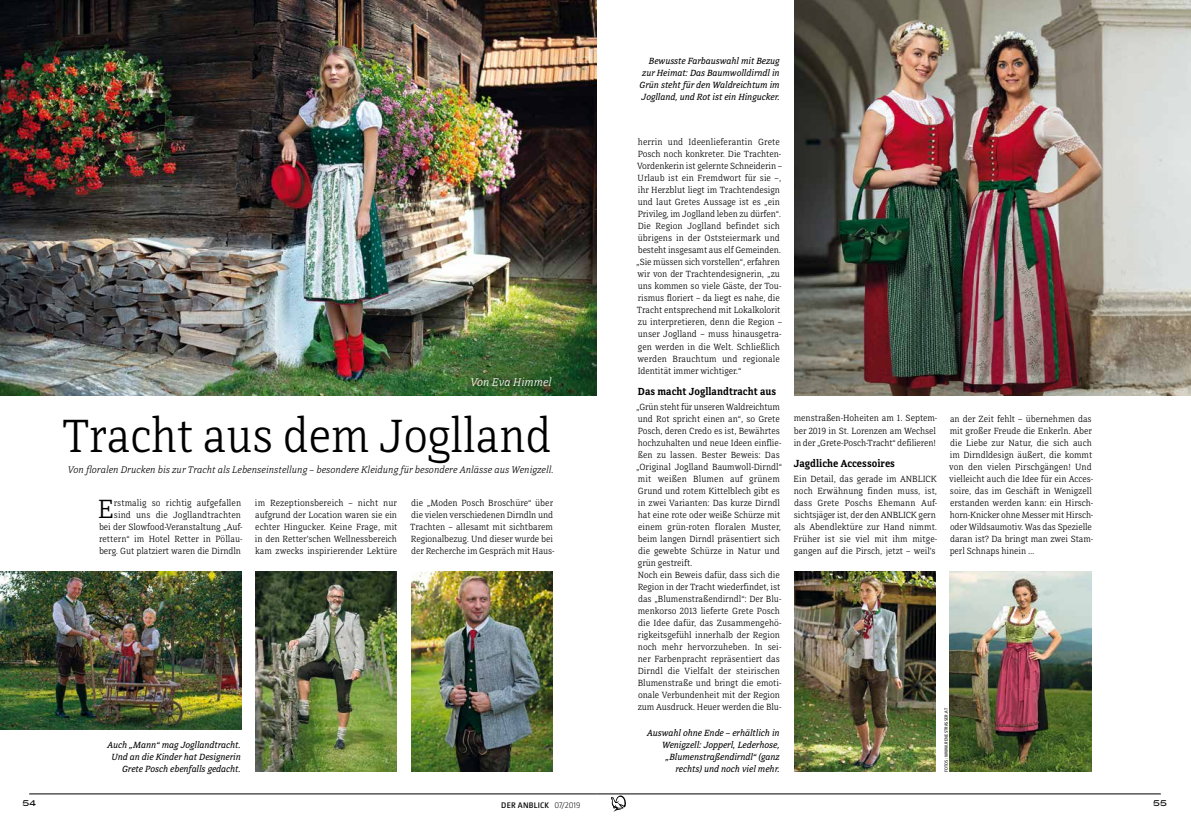
<style>
.page{position:relative;width:1191px;height:823px;background:#fff}
.page>*{position:absolute;margin:0;border:0;box-sizing:border-box;transform-origin:0 0}
.t1{font:300 49px "Directa Serif";letter-spacing:-.01em;color:#000}
.t2{font:300 27.7px "Directa Serif";color:#000}
.t3{font:italic 300 11.7px "Directa Serif";color:#fff}
.t4{font:600 10.8px "Directa Serif";color:#000}
.t5{font:italic 300 10px "Directa Serif";color:#000}
.t6{font:300 9.4px/12px "Directa Serif";letter-spacing:-.005em;color:#000}
.t7{font:italic 9.4px/12px "Directa Serif";letter-spacing:-.01em;color:#000;text-align:right}
.t8{font:600 8px "Camingo Dos Pro";letter-spacing:.025em;color:#000}
.t9{font:500 8px "Blair ITC";color:#000}
.t10{font:4.5px "Camingo Dos Pro S Cd";letter-spacing:.04em;color:#000}
.s1{font-weight:300}
</style>
<div class="page">
<hr style="left:596px;top:793px;width:564px;height:1px;background:#000">
<hr style="left:29px;top:793px;width:567px;height:1px;background:#000">
<svg style="left:611px;top:795px;width:15px;height:16px"></svg>
<img style="left:255px;top:571px;width:142px;height:200px">
<img style="left:0;top:571px;width:241px;height:158px">
<img style="left:0;top:0;width:596px;height:395px">
<img style="left:950px;top:571px;width:141px;height:200px">
<img style="left:411px;top:571px;width:142px;height:200px">
<img style="left:794px;top:0;width:397px;height:395px">
<img style="left:794px;top:571px;width:141px;height:200px">
<svg style="left:463px;top:368px;width:97px;height:27px;background:#35602c"></svg>
<p class="t3" style="left:470px;top:375px;width:82px">Von Eva Himmel</p>
<h1 class="t1" style="left:62px;top:406px;width:491px">Tracht aus dem Joglland</h1>
<p class="t6" style="left:255px;top:496px;width:144px;text-align:justify">im Rezeptionsbereich – nicht nur aufgrund der Location waren sie ein echter Hingucker. Keine Frage, mit in den Retter’schen Wellnessbereich kam zwecks inspirierender Lektüre</p>
<p class="t5" style="left:68px;top:463px;width:488px">Von floralen Drucken bis zur Tracht als Lebenseinstellung – besondere Kleidung für besondere Anlässe aus Wenigzell.</p>
<p class="t6" style="left:410px;top:496px;width:146px">die „Moden Posch Broschüre“ über die vielen verschiedenen Dirndln und Trachten – allesamt mit sichtbarem Regionalbezug. Und dieser wurde bei der Recherche im Gespräch mit Haus-</p>
<p class="t6" style="left:99px;top:496px;width:145px;text-align:right">rstmalig so richtig aufgefallen sind uns die Jogllandtrachten<br>bei der Slowfood-Veranstaltung „Auf&shy;rettern“ im Hotel Retter in Pöllau&shy;berg. Gut platziert waren die Dirndln</p>
<h2 class="t2" style="left:98px;top:492px;width:18px">E</h2>
<p class="t7" style="left:107px;top:738px;width:135px">Auch „Mann“ mag Jogllandtracht.<br>Und an die Kinder hat Designerin<br>Grete Posch ebenfalls gedacht.</p>
<p class="t7" style="left:639px;top:55px;width:142px;text-align:justify;text-indent:9px">Bewusste Farbauswahl mit Bezug zur Heimat: Das Baumwolldirndl in Grün steht für den Waldreichtum im Joglland, und Rot ist ein Hingucker.</p>
<p class="t6" style="left:636px;top:136px;width:147px">herrin und Ideenlieferantin Grete Posch noch konkreter. Die Trachten-Vordenkerin ist gelernte Schneiderin – Urlaub ist ein Fremdwort für sie –, ihr Herzblut liegt im Trachtendesign und laut Gretes Aussage ist es „ein Privileg, im Joglland leben zu dürfen“.<br>Die Region Joglland befindet sich übrigens in der Oststeiermark und besteht insgesamt aus elf Gemeinden. „Sie müssen sich vorstellen“, erfahren wir von der Trachtendesignerin, „zu uns kommen so viele Gäste, der Tou&shy;rismus floriert – da liegt es nahe, die Tracht entsprechend mit Lokalkolorit zu interpretieren, denn die Region – unser Joglland – muss hinausgetra&shy;gen werden in die Welt. Schließlich werden Brauchtum und regionale Identität immer wichtiger.“</p>
<p class="t4" style="left:638px;top:384px;width:140px">Das macht Jogllandtracht aus</p>
<p class="t6" style="left:636px;top:400px;width:147px">„Grün steht für unseren Waldreichtum und Rot spricht einen an“, so Grete Posch, deren Credo es ist, Bewährtes hochzuhalten und neue Ideen einflie&shy;ßen zu lassen. Bester Beweis: Das „Original Joglland Baumwoll-Dirndl“ mit weißen Blumen auf grünem Grund und rotem Kittelblech gibt es in zwei Varianten: Das kurze Dirndl hat eine rote oder weiße Schürze mit einem grün-roten floralen Muster, beim langen Dirndl präsentiert sich die gewebte Schürze in Natur und grün gestreift.<br>Noch ein Beweis dafür, dass sich die Region in der Tracht wiederfindet, ist das „Blumenstraßendirndl“: Der Blu&shy;menkorso 2013 lieferte Grete Posch die Idee dafür, das Zusammengehö&shy;rigkeitsgefühl innerhalb der Region noch mehr hervorzuheben. In sei&shy;ner Farbenpracht repräsentiert das Dirndl die Vielfalt der steirischen Blumenstraße und bringt die emoti&shy;onale Verbundenheit mit der Region zum Ausdruck. Heuer werden die Blu-</p>
<p class="t6" style="left:793px;top:412px;width:145px">menstraßen-Hoheiten am 1. Septem&shy;ber 2019 in St. Lorenzen am Wechsel in der „Grete-Posch-Tracht“ defilieren!</p>
<p class="t6" style="left:949px;top:412px;width:146px">an der Zeit fehlt – übernehmen das mit großer Freude die Enkerln. Aber die Liebe zur Natur, die sich auch im Dirndldesign äußert, die kommt von den vielen Pirschgängen! Und vielleicht auch die Idee für ein Acces&shy;soire, das im Geschäft in Wenigzell erstanden werden kann: ein Hirsch&shy;horn-Knicker ohne Messer mit Hirsch&shy;oder Wildsaumotiv. Was das Spezielle daran ist? Da bringt man zwei Stam&shy;perl Schnaps hinein …</p>
<p class="t4" style="left:794px;top:456px;width:103px">Jagdliche Accessoires</p>
<p class="t6" style="left:793px;top:472px;width:145px">Ein Detail, das gerade im ANBLICK noch Erwähnung finden muss, ist, dass Grete Poschs Ehemann Auf&shy;sichtsjäger ist, der den ANBLICK gern als Abendlektüre zur Hand nimmt.<br>Früher ist sie viel mit ihm mitge&shy;gangen auf die Pirsch, jetzt – weil’s</p>
<p class="t10" style="left:943px;top:771px;width:65px;rotate:-90deg">FOTOS: WWW.RENESTRASSER.AT</p>
<p class="t7" style="left:647px;top:726px;width:134px">Auswahl ohne Ende – erhältlich in<br>Wenigzell: Jopperl, Lederhose, „Blumenstraßendirndl“ (ganz rechts) und noch viel mehr.</p>
<p class="t9" style="left:22px;top:798px;width:15px">54</p>
<p class="t8" style="left:501px;top:799px;width:81px">DER ANBLICK <span class="s1">07/2019</span></p>
<p class="t9" style="left:1153px;top:798px;width:16px">55</p>
</div>
